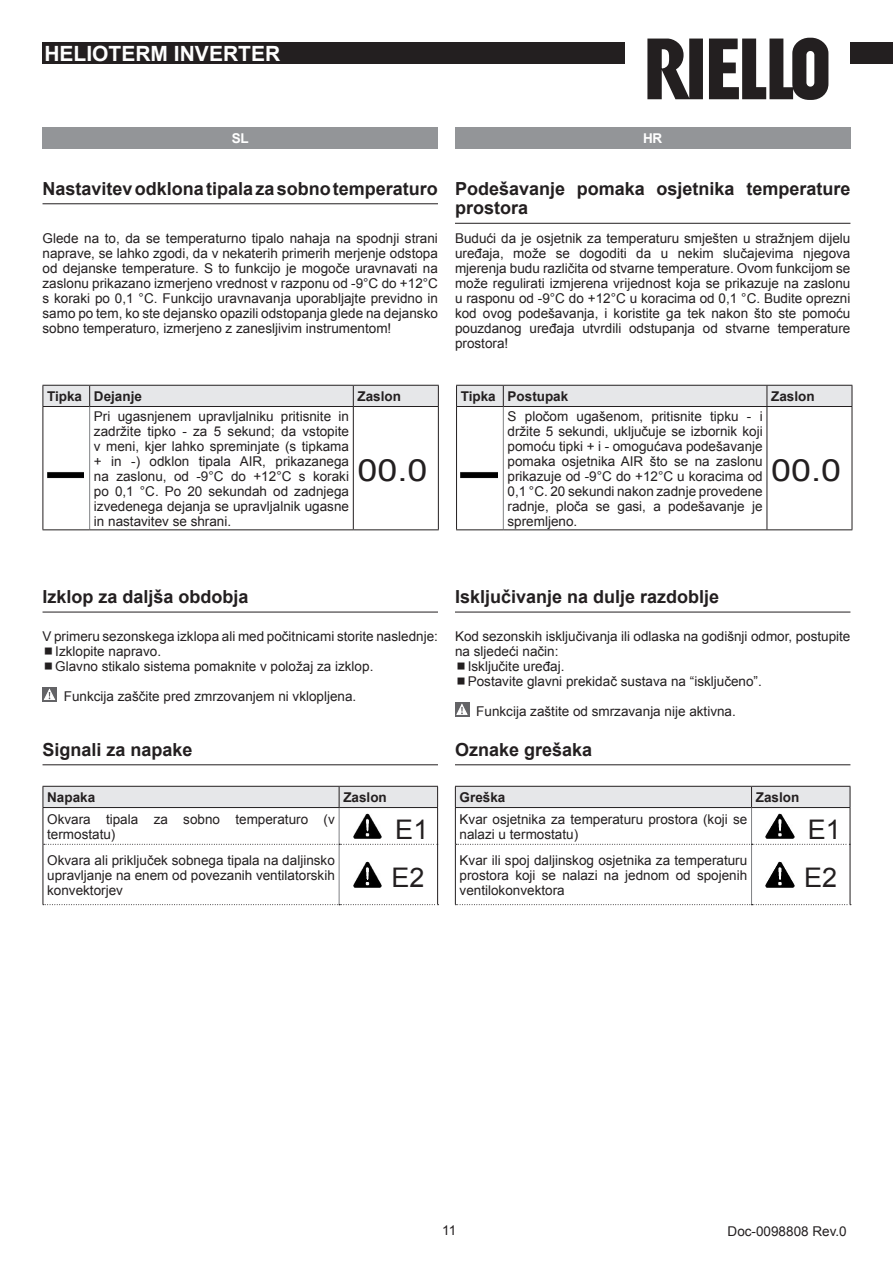
<style>
.page{position:relative;width:893px;height:1263px;background:#fff}
.page>*{position:absolute;margin:0;border:0;box-sizing:border-box;transform-origin:0 0}
.Testo{font:30.6px "Arial";color:#231f20;scale:1.18 1}
.testo_base{font:27px "Arial";color:#231f20}
.t1{font:700 21px "Arial";color:#fff}
.titoli{font:700 18px/19.5px "Arial";color:#231f20}
.testo_base-2{font:13.5px/15px "Arial";color:#231f20;text-align:justify}
.testo_avvertenze{font:13.5px "Arial";color:#231f20}
.testo_base-3{font:700 13.5px "Arial";color:#231f20}
.t2{font:700 13.5px "Arial";color:#fff}
</style>
<div class="page">
<div style="left:43px;top:43px;width:582px;height:21px;background:#231f20"></div>
<svg style="left:647px;top:39px;width:56px;height:60px"></svg>
<svg style="left:709px;top:38px;width:119px;height:62px"></svg>
<div style="left:850px;top:43px;width:43px;height:21px;background:#231f20"></div>
<div style="left:43px;top:128px;width:395px;height:21px;background:#939598"></div>
<div style="left:43px;top:688px;width:14px;height:14px;background:#636366"></div>
<svg style="left:44px;top:688px;width:11px;height:12px"></svg>
<hr style="left:43px;top:612px;width:395px;height:1px;background:#231f20">
<hr style="left:43px;top:203px;width:395px;height:1px;background:#231f20">
<div style="left:43px;top:385px;width:396px;height:21px;background:#e6e7e9"></div>
<hr style="left:43px;top:406px;width:47px;height:1px;background:#231f20">
<hr style="left:90px;top:406px;width:263px;height:1px;background:#231f20">
<hr style="left:353px;top:406px;width:86px;height:1px;background:#231f20">
<hr style="left:89px;top:407px;width:1px;height:122px;background:#808285">
<hr style="left:43px;top:407px;width:1px;height:122px;background:#231f20">
<hr style="left:353px;top:407px;width:1px;height:122px;background:#231f20">
<hr style="left:438px;top:407px;width:1px;height:122px;background:#231f20">
<hr style="left:43px;top:529px;width:47px;height:1px;background:#231f20">
<hr style="left:90px;top:529px;width:263px;height:1px;background:#231f20">
<hr style="left:353px;top:529px;width:86px;height:1px;background:#231f20">
<img style="left:47px;top:472px;width:37px;height:7px">
<hr style="left:43px;top:764px;width:395px;height:1px;background:#231f20">
<div style="left:43px;top:786px;width:395px;height:21px;background:#e6e7e9"></div>
<hr style="left:43px;top:807px;width:296px;height:1px;background:#231f20">
<hr style="left:339px;top:807px;width:99px;height:1px;background:#231f20">
<hr style="left:339px;top:808px;width:1px;height:36px;background:#808285">
<hr style="left:339px;top:845px;width:1px;height:59px;background:#808285">
<hr style="left:43px;top:808px;width:1px;height:36px;background:#231f20">
<hr style="left:437px;top:808px;width:1px;height:36px;background:#231f20">
<hr style="left:43px;top:844px;width:1px;height:60px;background:#231f20">
<hr style="left:437px;top:844px;width:1px;height:60px;background:#231f20">
<svg style="left:44px;top:844px;width:394px;height:1px"></svg>
<svg style="left:43px;top:904px;width:396px;height:1px"></svg>
<img style="left:353px;top:813px;width:29px;height:26px">
<img style="left:353px;top:862px;width:29px;height:25px">
<div style="left:455px;top:703px;width:14px;height:14px;background:#636366"></div>
<svg style="left:456px;top:703px;width:12px;height:12px"></svg>
<hr style="left:455px;top:612px;width:395px;height:1px;background:#231f20">
<hr style="left:455px;top:223px;width:395px;height:1px;background:#231f20">
<div style="left:456px;top:385px;width:397px;height:21px;background:#e6e7e9"></div>
<hr style="left:456px;top:406px;width:47px;height:1px;background:#231f20">
<hr style="left:503px;top:406px;width:264px;height:1px;background:#231f20">
<hr style="left:767px;top:406px;width:85px;height:1px;background:#231f20">
<hr style="left:503px;top:407px;width:1px;height:122px;background:#808285">
<hr style="left:456px;top:407px;width:1px;height:122px;background:#231f20">
<hr style="left:767px;top:407px;width:1px;height:122px;background:#231f20">
<hr style="left:852px;top:407px;width:1px;height:122px;background:#231f20">
<hr style="left:456px;top:529px;width:47px;height:1px;background:#231f20">
<hr style="left:503px;top:529px;width:264px;height:1px;background:#231f20">
<hr style="left:767px;top:529px;width:85px;height:1px;background:#231f20">
<img style="left:461px;top:472px;width:36px;height:7px">
<hr style="left:455px;top:764px;width:395px;height:1px;background:#231f20">
<div style="left:455px;top:786px;width:396px;height:21px;background:#e6e7e9"></div>
<hr style="left:455px;top:807px;width:296px;height:1px;background:#231f20">
<hr style="left:751px;top:807px;width:99px;height:1px;background:#231f20">
<hr style="left:751px;top:808px;width:1px;height:36px;background:#808285">
<hr style="left:751px;top:845px;width:1px;height:59px;background:#808285">
<hr style="left:455px;top:808px;width:1px;height:36px;background:#231f20">
<hr style="left:850px;top:808px;width:1px;height:36px;background:#231f20">
<hr style="left:455px;top:844px;width:1px;height:60px;background:#231f20">
<hr style="left:850px;top:844px;width:1px;height:60px;background:#231f20">
<svg style="left:456px;top:844px;width:394px;height:1px"></svg>
<svg style="left:455px;top:904px;width:396px;height:1px"></svg>
<img style="left:766px;top:813px;width:28px;height:26px">
<img style="left:766px;top:862px;width:28px;height:25px">
<div style="left:455px;top:128px;width:395px;height:21px;background:#939598"></div>
<h3 class="t1" style="left:44px;top:40px;width:237px">HELIOTERM INVERTER</h3>
<p class="t2" style="left:232px;top:129px;width:18px">SL</p>
<p class="t2" style="left:643px;top:129px;width:21px">HR</p>
<p class="titoli" style="left:43px;top:179px;width:397px">Nastavitev odklona tipala za sobno temperaturo</p>
<p class="titoli" style="left:455px;top:179px;width:397px">Podešavanje pomaka osjetnika temperature prostora</p>
<p class="testo_base-2" style="left:43px;top:231px;width:397px">Glede na to, da se temperaturno tipalo nahaja na spodnji strani naprave, se lahko zgodi, da v nekaterih primerih merjenje odstopa od dejanske temperature. S to funkcijo je mogoče uravnavati na zaslonu prikazano izmerjeno vrednost v razponu od -9°C do +12°C s koraki po 0,1 °C. Funkcijo uravnavanja uporabljajte previdno in samo po tem, ko ste dejansko opazili odstopanja glede na dejansko sobno temperaturo, izmerjeno z zanesljivim instrumentom!</p>
<p class="testo_base-2" style="left:455px;top:231px;width:397px">Budući da je osjetnik za temperaturu smješten u stražnjem dijelu uređaja, može se dogoditi da u nekim slučajevima njegova mjerenja budu različita od stvarne temperature. Ovom funkcijom se može regulirati izmjerena vrijednost koja se prikazuje na zaslonu u rasponu od -9°C do +12°C u koracima od 0,1 °C. Budite oprezni kod ovog podešavanja, i koristite ga tek nakon što ste pomoću pouzdanog uređaja utvrdili odstupanja od stvarne temperature prostora!</p>
<p class="testo_base-3" style="left:47px;top:387px;width:37px">Tipka</p>
<p class="testo_base-3" style="left:94px;top:387px;width:50px">Dejanje</p>
<p class="testo_base-3" style="left:358px;top:387px;width:45px">Zaslon</p>
<p class="testo_base-2" style="left:94px;top:408px;width:257px">Pri ugasnjenem upravljalniku pritisnite in zadržite tipko - za 5 sekund; da vstopite v meni, kjer lahko spreminjate (s tipkama + in -) odklon tipala AIR, prikazanega na zaslonu, od -9°C do +12°C s koraki po 0,1 °C. Po 20 sekundah od zadnjega izvedenega dejanja se upravljalnik ugasne in nastavitev se shrani.</p>
<p class="Testo" style="left:358px;top:450px;width:61px">00.0</p>
<p class="testo_base-3" style="left:461px;top:387px;width:37px">Tipka</p>
<p class="testo_base-3" style="left:508px;top:387px;width:62px">Postupak</p>
<p class="testo_base-3" style="left:771px;top:387px;width:45px">Zaslon</p>
<p class="testo_base-2" style="left:508px;top:408px;width:257px">S pločom ugašenom, pritisnite tipku - i držite 5 sekundi, uključuje se izbornik koji pomoću tipki + i - omogućava podešavanje pomaka osjetnika AIR što se na zaslonu prikazuje od -9°C do +12°C u koracima od 0,1 °C. 20 sekundi nakon zadnje provedene radnje, ploča se gasi, a podešavanje je spremljeno.</p>
<p class="Testo" style="left:771px;top:450px;width:61px">00.0</p>
<p class="titoli" style="left:43px;top:588px;width:208px">Izklop za daljša obdobja</p>
<p class="titoli" style="left:455px;top:588px;width:266px">Isključivanje na dulje razdoblje</p>
<p class="testo_base-2" style="left:43px;top:628px;width:397px">V primeru sezonskega izklopa ali med počitnicami storite naslednje:</p>
<p class="testo_base-2" style="left:55px;top:643px;width:107px">Izklopite napravo.</p>
<p class="testo_base-2" style="left:55px;top:658px;width:320px">Glavno stikalo sistema pomaknite v položaj za izklop.</p>
<p class="testo_avvertenze" style="left:64px;top:687px;width:294px">Funkcija zaščite pred zmrzovanjem ni vklopljena.</p>
<p class="testo_base-2" style="left:455px;top:628px;width:397px">Kod sezonskih isključivanja ili odlaska na godišnji odmor, postupite na sljedeći način:</p>
<p class="testo_base-2" style="left:468px;top:658px;width:98px">Isključite uređaj.</p>
<p class="testo_base-2" style="left:468px;top:673px;width:296px">Postavite glavni prekidač sustava na “isključeno”.</p>
<p class="testo_avvertenze" style="left:476px;top:702px;width:261px">Funkcija zaštite od smrzavanja nije aktivna.</p>
<p class="titoli" style="left:43px;top:740px;width:152px">Signali za napake</p>
<p class="testo_base-3" style="left:47px;top:788px;width:50px">Napaka</p>
<p class="testo_base-3" style="left:343px;top:788px;width:45px">Zaslon</p>
<p class="testo_base-2" style="left:47px;top:812px;width:289px">Okvara tipala za sobno temperaturo (v termostatu)</p>
<p class="testo_base" style="left:395px;top:811px;width:35px">E1</p>
<p class="testo_base-2" style="left:47px;top:853px;width:289px">Okvara ali priključek sobnega tipala na daljinsko upravljanje na enem od povezanih ventilatorskih konvektorjev</p>
<p class="testo_base" style="left:392px;top:860px;width:35px">E2</p>
<p class="titoli" style="left:455px;top:740px;width:139px">Oznake grešaka</p>
<p class="testo_base-3" style="left:460px;top:788px;width:47px">Greška</p>
<p class="testo_base-3" style="left:756px;top:788px;width:45px">Zaslon</p>
<p class="testo_base-2" style="left:460px;top:812px;width:289px">Kvar osjetnika za temperaturu prostora (koji se nalazi u termostatu)</p>
<p class="testo_base" style="left:808px;top:811px;width:35px">E1</p>
<p class="testo_base-2" style="left:460px;top:853px;width:289px">Kvar ili spoj daljinskog osjetnika za temperaturu prostora koji se nalazi na jednom od spojenih ventilokonvektora</p>
<p class="testo_base" style="left:804px;top:860px;width:35px">E2</p>
<p class="testo_base-2" style="left:442px;top:1223px;width:16px">11</p>
<p class="testo_base-2" style="left:728px;top:1223px;width:121px">Doc-0098808 Rev.0</p>
</div>
